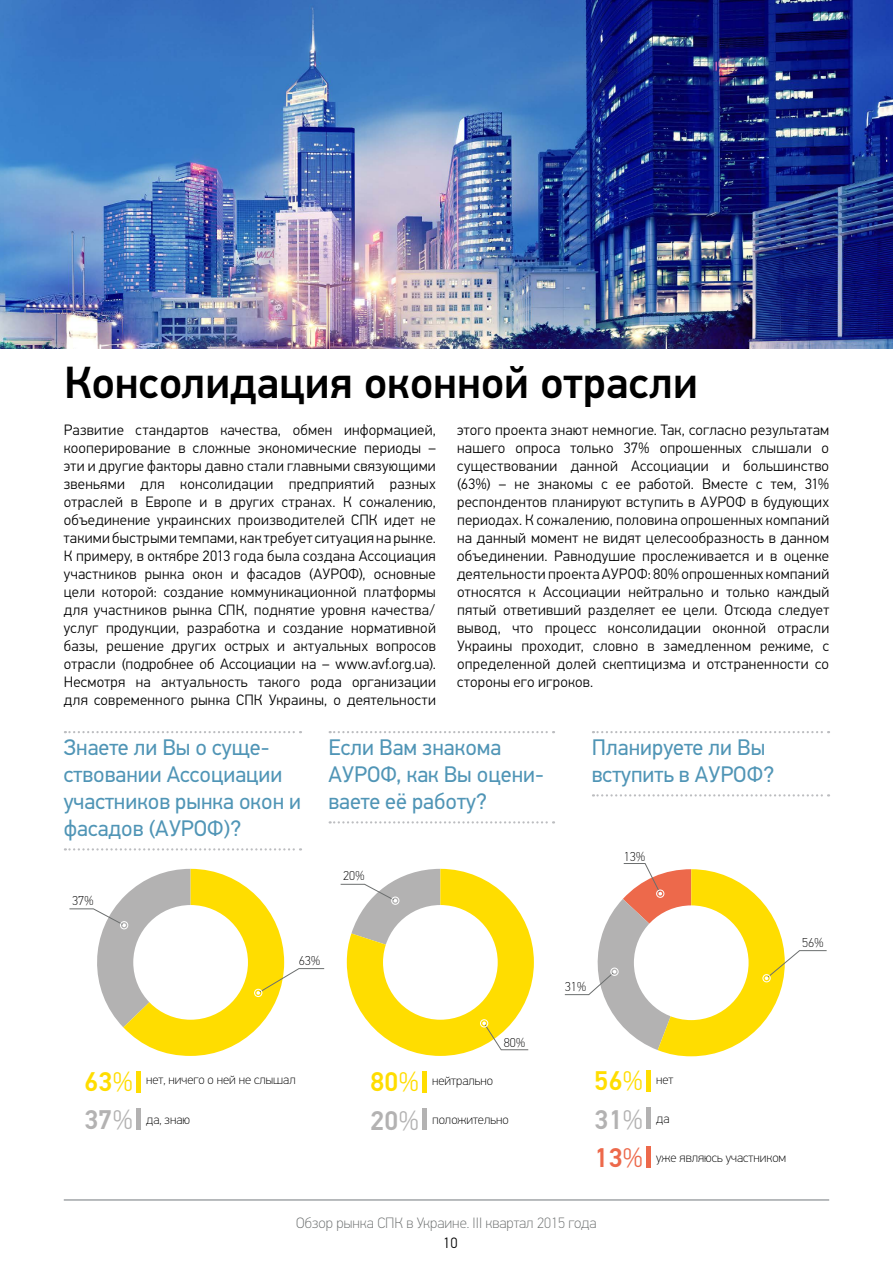
<style>
.page{position:relative;width:893px;height:1263px;background:#fff}
.page>*{position:absolute;margin:0;border:0;box-sizing:border-box;transform-origin:0 0}
.t1{font:500 45px "PF Din Text Pro";color:#000}
.t2{font:500 27px/38.4px "PF Din Text Pro";color:#fd0}
.t3{font:22.5px/27px "PF Din Text Pro";color:#5095b6}
.t4{font:300 15px/18px "PF Din Text Pro";letter-spacing:.015em;color:#000;text-align:justify}
.t5{font:100 15px "PF Din Text Pro";color:#6b6e6e}
.t6{font:100 12.9px "PF Din Text Pro";color:#000}
.s1{font-weight:300}
.s2{color:#b3b2b2}
.s3{font-weight:300;color:#b3b2b2}
.s4{font-weight:500;font-size:27px;color:#ed694b}
.s5{font-weight:300;font-size:27px;color:#ed694b}
</style>
<div class="page">
<img style="left:0;top:0;width:893px;height:349px">
<svg style="left:69px;top:869px;width:256px;height:187px"></svg>
<div style="left:120px;top:921px;width:8px;height:8px;border:1px solid #fff;border-radius:50%"></div>
<div style="left:136px;top:1071px;width:5px;height:21px;background:#fd0"></div>
<div style="left:136px;top:1108px;width:5px;height:21px;background:#b3b2b2"></div>
<div style="left:422px;top:1071px;width:5px;height:22px;background:#fd0"></div>
<div style="left:422px;top:1108px;width:5px;height:22px;background:#b3b2b2"></div>
<svg style="left:340px;top:869px;width:194px;height:187px"></svg>
<div style="left:480px;top:1019px;width:8px;height:8px;border:1px solid #fff;border-radius:50%"></div>
<div style="left:646px;top:1146px;width:5px;height:21px;background:#ed694b"></div>
<div style="left:646px;top:1070px;width:5px;height:22px;background:#fd0"></div>
<div style="left:646px;top:1107px;width:5px;height:22px;background:#b3b2b2"></div>
<svg style="left:564px;top:863px;width:263px;height:193px"></svg>
<div style="left:763px;top:974px;width:7px;height:8px;border:1px solid #fff;border-radius:50%"></div>
<svg style="left:65px;top:731px;width:236px;height:2px"></svg>
<svg style="left:65px;top:848px;width:236px;height:2px"></svg>
<svg style="left:330px;top:731px;width:224px;height:2px"></svg>
<svg style="left:330px;top:821px;width:224px;height:2px"></svg>
<svg style="left:593px;top:731px;width:236px;height:2px"></svg>
<svg style="left:593px;top:794px;width:236px;height:2px"></svg>
<hr style="left:64px;top:1199px;width:765px;height:2px;background:#a1a5a7">
<h1 class="t1" style="left:64px;top:356px;width:635px">Консолидация оконной отрасли</h1>
<p class="t4" style="left:64px;top:421px;width:374px">Развитие стандартов качества, обмен информацией, кооперирование в сложные экономические периоды – эти и другие факторы давно стали главными связующими звеньями для консолидации предприятий разных отраслей в Европе и в других странах. К сожалению, объединение украинских производителей СПК идет не такими быстрыми темпами, как требует ситуация на рынке.<br>К примеру, в октябре 2013 года была создана Ассоциация участников рынка окон и фасадов (АУРОФ), основные цели которой: создание коммуникационной платформы для участников рынка СПК, поднятие уровня качества/ услуг продукции, разработка и создание нормативной базы, решение других острых и актуальных вопросов отрасли (подробнее об Ассоциации на – www.avf.org.ua).<br>Несмотря на актуальность такого рода организации для современного рынка СПК Украины, о деятельности</p>
<p class="t4" style="left:457px;top:421px;width:374px">этого проекта знают немногие. Так, согласно результатам нашего опроса только 37% опрошенных слышали о существовании данной Ассоциации и большинство (63%) – не знакомы с ее работой. Вместе с тем, 31% респондентов планируют вступить в АУРОФ в будующих периодах. К сожалению, половина опрошенных компаний на данный момент не видят целесообразность в данном объединении. Равнодушие прослеживается и в оценке деятельности проекта АУРОФ: 80% опрошенных компаний относятся к Ассоциации нейтрально и только каждый пятый ответивший разделяет ее цели. Отсюда следует вывод, что процесс консолидации оконной отрасли Украины проходит, словно в замедленном режиме, с определенной долей скептицизма и отстраненности со стороны его игроков.</p>
<h3 class="t3" style="left:64px;top:733px;width:239px">Знаете ли Вы о суще&shy;ствовании Ассоциации участников рынка окон и фасадов (АУРОФ)?</h3>
<h3 class="t3" style="left:328px;top:733px;width:217px">Если Вам знакома<br>АУРОФ, как Вы оцени&shy;ваете её работу?</h3>
<h3 class="t3" style="left:592px;top:733px;width:184px">Планируете ли Вы вступить в АУРОФ?</h3>
<p class="t6" style="left:72px;top:893px;width:23px">37%</p>
<p class="t6" style="left:343px;top:869px;width:23px">20%</p>
<p class="t6" style="left:299px;top:953px;width:23px">63%</p>
<h2 class="t2" style="left:84px;top:1063px;width:51px">63<span class="s1">%<br></span><span class="s2">37</span><span class="s3">%</span></h2>
<p class="t6" style="left:146px;top:1073px;width:151px">нет, ничего о ней не слышал</p>
<p class="t6" style="left:146px;top:1112px;width:45px">да, знаю</p>
<p class="t6" style="left:504px;top:1035px;width:23px">80%</p>
<h2 class="t2" style="left:370px;top:1063px;width:51px">80<span class="s1">%<br></span><span class="s2">20</span><span class="s3">%</span></h2>
<p class="t6" style="left:432px;top:1073px;width:63px">нейтрально</p>
<p class="t6" style="left:432px;top:1112px;width:78px">положительно</p>
<p class="t6" style="left:624px;top:849px;width:23px">13%</p>
<p class="t6" style="left:565px;top:979px;width:23px">31%</p>
<p class="t6" style="left:802px;top:935px;width:23px">56%</p>
<h2 class="t2" style="left:594px;top:1062px;width:51px">56<span class="s1">%<br></span><span class="s2">31</span><span class="s3">%</span></h2>
<p class="t6" style="left:656px;top:1072px;width:19px">нет</p>
<p class="t6" style="left:656px;top:1111px;width:15px">да</p>
<p class="t6" style="left:594px;top:1150px;width:194px"><span class="s4">13</span><span class="s5">%</span> уже являюсь участником</p>
<p class="t5" style="left:296px;top:1214px;width:302px">Обзор рынка СПК в Украине. III квартал 2015 года</p>
<p class="t4" style="left:443px;top:1234px;width:16px">10</p>
</div>
